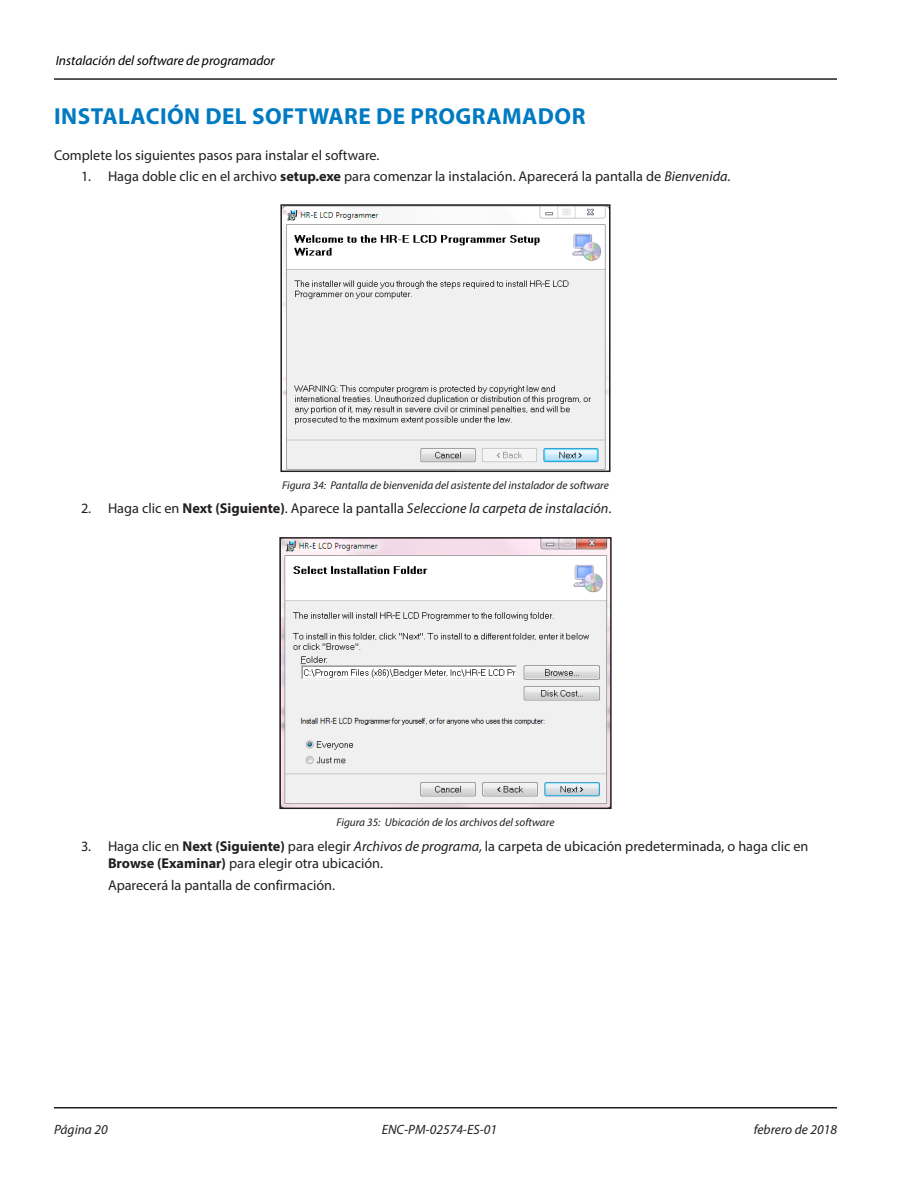
<style>
.page{position:relative;width:918px;height:1188px;background:#fff}
.page>*{position:absolute;margin:0;border:0;box-sizing:border-box;transform-origin:0 0}
.Heading_1{font:700 23.25px "Myriad Pro";letter-spacing:.02em;color:#007ac2}
.Body{font:14.25px/17.2px "Myriad Pro";color:#231f20}
.t1{font:italic 14.25px "Myriad Pro";color:#231f20}
.t2{font:italic 13.5px "Myriad Pro";color:#231f20}
.t3{font:italic 13.5px "Myriad Pro";color:#000}
.t4{font:italic 11.25px "Myriad Pro";color:#231f20}
.s1{font-weight:700}
.s2{font-style:italic}
.s3{font-style:normal}
.s4{font-weight:700;font-style:normal}
</style>
<div class="page">
<hr style="left:54px;top:78px;width:783px;height:2px;background:#231f20">
<hr style="left:54px;top:1107px;width:783px;height:1px;background:#231f20">
<img style="left:283px;top:207px;width:325px;height:262px">
<div style="left:280px;top:204px;width:331px;height:268px;border:2px solid #231f20"></div>
<img style="left:282px;top:540px;width:327px;height:266px">
<div style="left:279px;top:537px;width:333px;height:272px;border:2px solid #231f20"></div>
<p class="t3" style="left:56px;top:52px;width:221px">Instalación del software de programador</p>
<p class="Heading_1" style="left:54px;top:101px;width:533px">INSTALACIÓN DEL SOFTWARE DE PROGRAMADOR</p>
<p class="Body" style="left:54px;top:146px;width:326px">Complete los siguientes pasos para instalar el software.</p>
<p class="Body" style="left:81px;top:168px;width:650px">1. Haga doble clic en el archivo <span class="s1">setup.exe</span> para comenzar la instalación. Aparecerá la pantalla de <span class="s2">Bienvenida</span>.</p>
<p class="t4" style="left:282px;top:479px;width:328px">Figura 34: Pantalla de bienvenida del asistente del instalador de software</p>
<p class="t1" style="left:81px;top:500px;width:531px"><span class="s3">2. Haga clic en</span> <span class="s4">Next (Siguiente)</span><span class="s3">. Aparece la pantalla</span> Seleccione la carpeta de instalación<span class="s3">.</span></p>
<p class="t4" style="left:337px;top:816px;width:219px">Figura 35: Ubicación de los archivos del software</p>
<p class="Body" style="left:108px;top:837px;width:702px;text-indent:-27px">3. Haga clic en <span class="s1">Next (Siguiente)</span> para elegir <span class="s2">Archivos de programa,</span> la carpeta de ubicación predeterminada, o haga clic en<br><span class="s1">Browse (Examinar)</span> para elegir otra ubicación.</p>
<p class="Body" style="left:108px;top:876px;width:227px">Aparecerá la pantalla de confirmación.</p>
<p class="t2" style="left:54px;top:1121px;width:55px">Página 20</p>
<p class="t2" style="left:382px;top:1121px;width:117px">ENC-PM-02574-ES-01</p>
<p class="t2" style="left:754px;top:1121px;width:85px">febrero de 2018</p>
</div>
